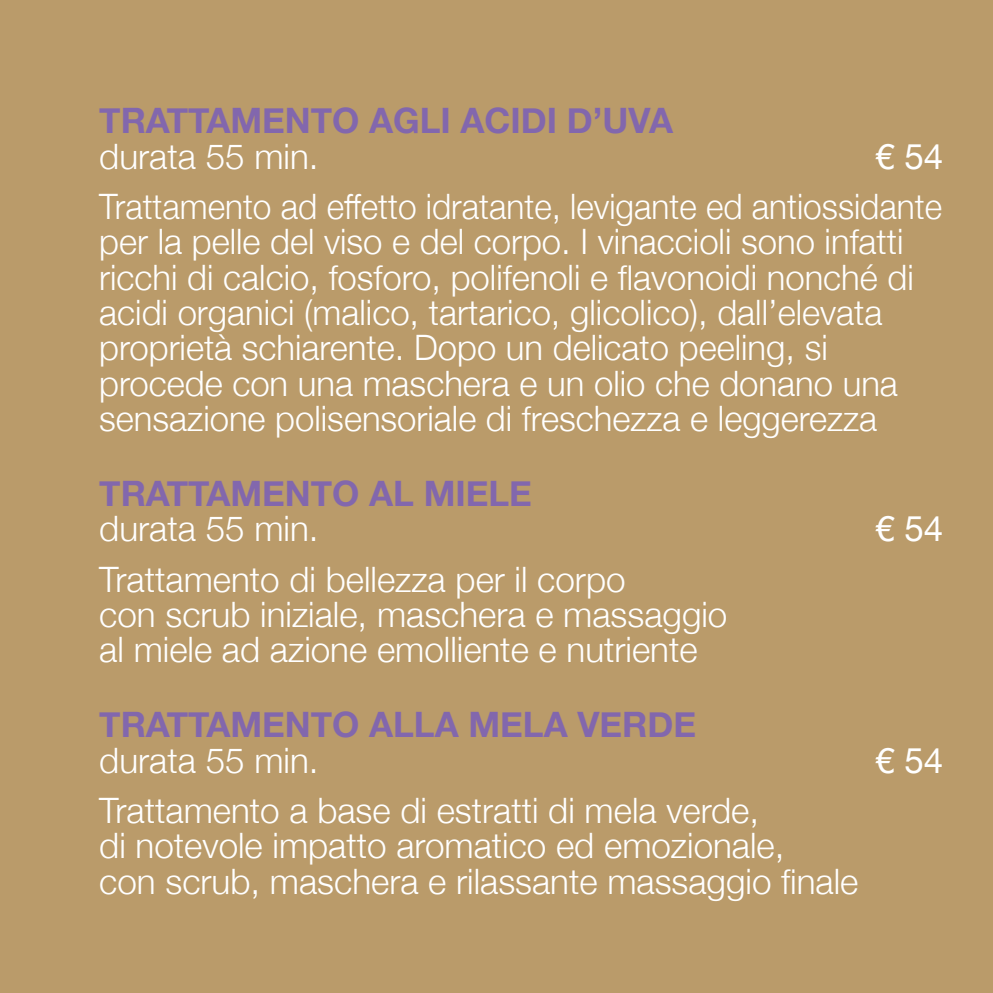
<style>
.page{position:relative;width:993px;height:993px;background:#fff}
.page>*{position:absolute;margin:0;border:0;box-sizing:border-box;transform-origin:0 0}
.t1{font:300 35px/35.4px "Helvetica Neue";color:#fff;scale:.96 1}
.t2{font:300 35px/35.4px "Helvetica Neue";color:#fff}
.t3{font:700 35px "Helvetica Neue";color:#8267ad}
.t4{font:35px "Helvetica Neue";color:#fff}
</style>
<div class="page">
<div style="left:0;top:0;width:992px;height:992px;background:#ba9b6a"></div>
<p class="t3" style="left:99px;top:93px;width:575px">TRATTAMENTO AGLI ACIDI D’UVA</p>
<p class="t2" style="left:99px;top:136px;width:221px">durata 55 min.</p>
<p class="t4" style="left:874px;top:131px;width:70px">€ 54</p>
<p class="t1" style="left:99px;top:186px;width:879px">Trattamento ad effetto idratante, levigante ed antiossidante per la pelle del viso e del corpo. I vinaccioli sono infatti ricchi di calcio, fosforo, polifenoli e flavonoidi nonché di acidi organici (malico, tartarico, glicolico), dall’elevata proprietà schiarente. Dopo un delicato peeling, si procede con una maschera e un olio che donano una sensazione polisensoriale di freschezza e leggerezza</p>
<p class="t3" style="left:99px;top:466px;width:46px">TRATTAMENTO</p>
<p class="t3" style="left:369px;top:466px;width:77px">AL MIELE</p>
<p class="t2" style="left:99px;top:508px;width:221px">durata 55 min.</p>
<p class="t4" style="left:874px;top:503px;width:70px">€ 54</p>
<p class="t2" style="left:99px;top:559px;width:629px">Trattamento di bellezza per il corpo<br>con scrub iniziale, maschera e massaggio al miele ad azione emolliente e nutriente</p>
<p class="t3" style="left:99px;top:697px;width:25px">TRATTAMENTO</p>
<p class="t3" style="left:369px;top:697px;width:24px">ALLA</p>
<p class="t3" style="left:468px;top:697px;width:26px">MELA</p>
<p class="t3" style="left:577px;top:697px;width:25px">VERDE</p>
<p class="t2" style="left:99px;top:739px;width:221px">durata 55 min.</p>
<p class="t4" style="left:874px;top:734px;width:70px">€ 54</p>
<p class="t2" style="left:99px;top:790px;width:760px">Trattamento a base di estratti di mela verde,<br>di notevole impatto aromatico ed emozionale,<br>con scrub, maschera e rilassante massaggio finale</p>
</div>
